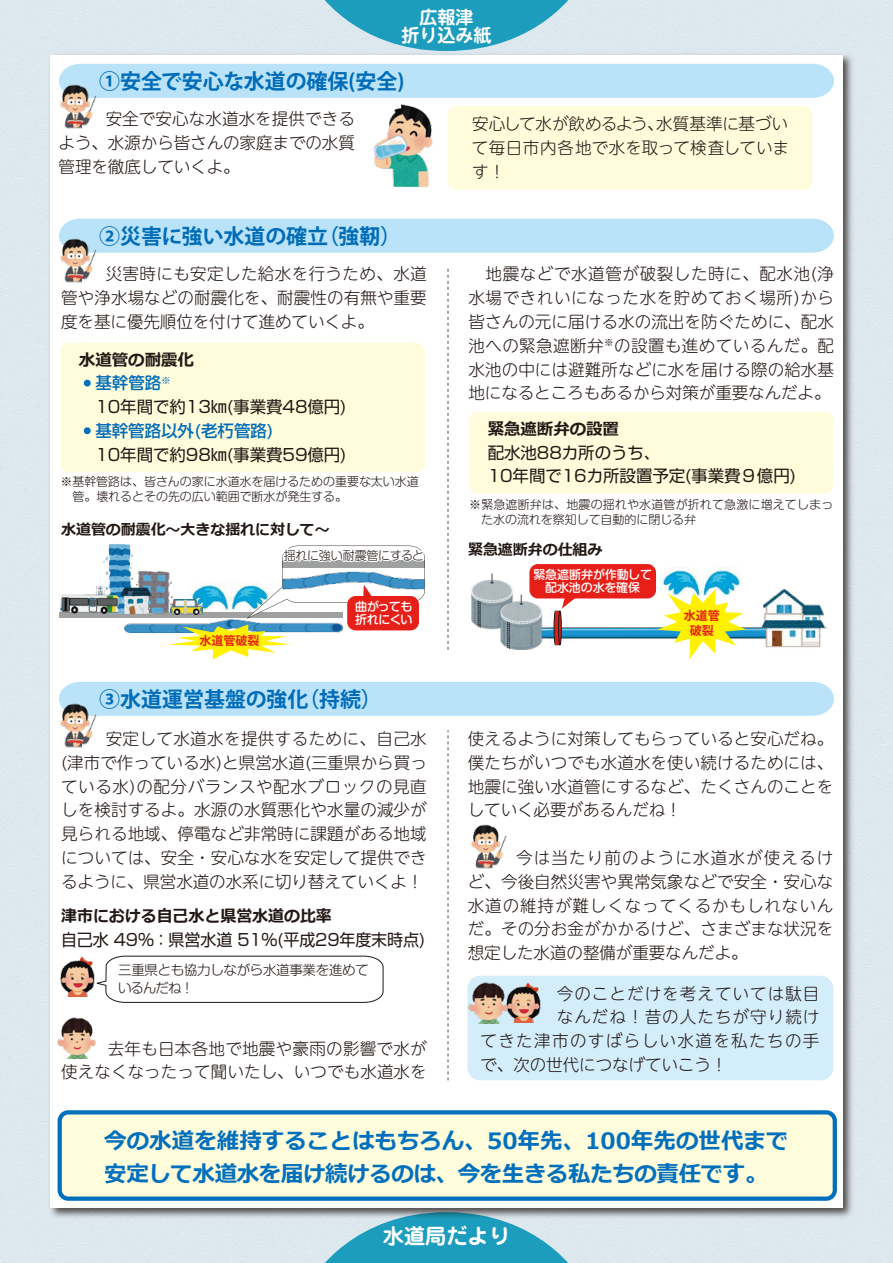
<style>
.page{position:relative;width:893px;height:1263px;background:#fff}
.page>*{position:absolute;margin:0;border:0;box-sizing:border-box;transform-origin:0 0}
.t1{font:700 22.5px/33px "Meiryo";color:#006fbc}
.t2{font:700 21.3px "Jun 501 Pro";color:#fff}
.t3{font:700 21px "Koz Go Pr 6 N";color:#006cb8}
.t4{font:700 18px "UD Shin M Go Pr 6 De";color:#fff}
.t5{font:300 16.5px/23.9px "UD Shin M Go Pr 6";letter-spacing:.005em;color:#221815;text-align:justify}
.t6{font:16.5px/23.9px "Shin Go Pr 5";letter-spacing:-.005em;color:#221815}
.t7{font:700 16.5px "Meiryo";letter-spacing:-.005em;color:#221815}
.t8{font:300 16.5px "UD Shin M Go Pr 6";letter-spacing:.065em;color:#221815}
.t9{font:300 16.5px "UD Shin M Go Pr 6";letter-spacing:.085em;color:#221815}
.t10{font:500 16.5px "Shin M Go Pro";color:#006cb8}
.t11{font:700 15px "Meiryo";letter-spacing:-.005em;color:#221815}
.t12{font:300 13.5px/18px "Shin M Go Pro";letter-spacing:-.025em;color:#221815}
.t13{font:300 12px/15px "Shin M Go Pro";letter-spacing:-.005em;color:#221815}
.t14{font:300 12px "Shin M Go Pro";letter-spacing:-.035em;color:#221815}
.t15{font:500 12px/13.5px "Shin M Go Pro";letter-spacing:-.01em;color:#fff;text-align:center}
.t16{font:700 12px/14.4px "Koz Go Pr 6 N";color:#e71f19;text-align:center}
.t17{font:500 12px/13.5px "Shin M Go Pro";letter-spacing:-.05em;color:#fff}
.s1{font-family:"UD Shin M Go Pr 6";font-weight:300}
.s2{font-family:"UD Shin M Go Pr 6";font-weight:300;color:#006cb8}
.s3{font-weight:500;color:#006cb8}
</style>
<div class="page">
<svg style="left:315px;top:0;width:263px;height:50px;background:#5db6cd"></svg>
<svg style="left:315px;top:1222px;width:263px;height:41px;background:#4fb1ca"></svg>
<img style="left:45px;top:50px;width:811px;height:1172px">
<div style="left:51px;top:55px;width:791px;height:1153px;background:#fff"></div>
<img style="left:373px;top:104px;width:60px;height:83px">
<svg style="left:562px;top:598px;width:15px;height:11px"></svg>
<div style="left:529px;top:564px;width:127px;height:34px;background:#e71f19;border-radius:9px"></div>
<div style="left:448px;top:106px;width:364px;height:84px;background:#fffcdb;border-radius:9px"></div>
<div style="left:60px;top:1112px;width:775px;height:87px;background:#fffcdb;border-radius:9px"></div>
<div style="left:58px;top:1110px;width:779px;height:91px;border:4px solid #006fbc;border-radius:9px"></div>
<div style="left:61px;top:343px;width:364px;height:129px;background:#fffcdb;border-radius:9px"></div>
<div style="left:84px;top:380px;width:7px;height:6px;border:4px solid #006fbc;border-radius:50%"></div>
<div style="left:84px;top:427px;width:7px;height:7px;border:4px solid #006fbc;border-radius:50%"></div>
<svg style="left:447px;top:268px;width:2px;height:382px"></svg>
<svg style="left:447px;top:730px;width:2px;height:350px"></svg>
<div style="left:59px;top:64px;width:775px;height:34px;background:#bae3f9"></div>
<img style="left:59px;top:81px;width:40px;height:48px">
<div style="left:59px;top:219px;width:775px;height:34px;background:#bae3f9"></div>
<img style="left:59px;top:235px;width:40px;height:48px">
<div style="left:469px;top:412px;width:364px;height:82px;background:#fffcdb;border-radius:9px"></div>
<div style="left:59px;top:682px;width:775px;height:34px;background:#bae3f9"></div>
<img style="left:59px;top:699px;width:40px;height:49px">
<img style="left:60px;top:956px;width:35px;height:41px">
<svg style="left:96px;top:956px;width:287px;height:47px"></svg>
<img style="left:57px;top:1017px;width:40px;height:41px">
<img style="left:471px;top:824px;width:36px;height:45px">
<div style="left:467px;top:976px;width:366px;height:104px;background:#d3edfb;border-radius:13px"></div>
<img style="left:509px;top:982px;width:32px;height:41px">
<img style="left:468px;top:982px;width:41px;height:41px">
<img style="left:544px;top:627px;width:216px;height:12px">
<img style="left:471px;top:574px;width:73px;height:76px">
<img style="left:760px;top:588px;width:67px;height:60px">
<svg style="left:556px;top:611px;width:4px;height:34px"></svg>
<div style="left:558px;top:611px;width:4px;height:34px;border:1px solid #221815;border-radius:50%"></div>
<div style="left:554px;top:611px;width:3px;height:34px;border:1px solid #221815;border-radius:50%"></div>
<hr style="left:555px;top:611px;width:3px;height:33px;background:#d8201e">
<img style="left:661px;top:568px;width:80px;height:21px">
<svg style="left:657px;top:589px;width:89px;height:70px"></svg>
<div style="left:59px;top:612px;width:283px;height:5px;background:#9fa0a0"></div>
<img style="left:124px;top:623px;width:45px;height:9px">
<img style="left:103px;top:544px;width:66px;height:71px">
<img style="left:96px;top:586px;width:9px;height:8px">
<img style="left:61px;top:594px;width:57px;height:19px">
<svg style="left:169px;top:545px;width:256px;height:114px"></svg>
<p class="t4" style="left:419px;top:2px;width:55px">広報津</p>
<p class="t4" style="left:401px;top:20px;width:91px">折り込み紙</p>
<p class="t3" style="left:99px;top:70px;width:307px">①安全で安心な水道の確保(安全)</p>
<p class="t5" style="left:59px;top:106px;width:298px;text-indent:47px">安全で安心な水道水を提供できるよう、水源から皆さんの家庭までの水質管理を徹底していくよ。</p>
<p class="t5" style="left:472px;top:111px;width:319px">安心して水が飲めるよう、水質基準に基づいて毎日市内各地で水を取って検査しています！</p>
<p class="t3" style="left:99px;top:225px;width:304px">②災害に強い水道の確立（強靭）</p>
<p class="t5" style="left:61px;top:261px;width:367px;text-indent:44px">災害時にも安定した給水を行うため、水道管や浄水場などの耐震化を、耐震性の有無や重要度を基に優先順位を付けて進めていくよ。</p>
<p class="t5" style="left:468px;top:261px;width:367px">　地震などで水道管が破裂した時に、配水池(浄水場できれいになった水を貯めておく場所)から皆さんの元に届ける水の流出を防ぐために、配水池への緊急遮断弁<sup>※</sup>の設置も進めているんだ。配水池の中には避難所などに水を届ける際の給水基地になるところもあるから対策が重要なんだよ。</p>
<p class="t7" style="left:79px;top:348px;width:117px">水道管の耐震化</p>
<p class="t10" style="left:79px;top:370px;width:93px"><span class="s1">・</span>基幹管路<sup>※</sup></p>
<p class="t6" style="left:79px;top:393px;width:269px;text-indent:16px">10年間で約13㎞(事業費48億円)<span class="s2">・</span><span class="s3">基幹管路以外(老朽管路)</span></p>
<p class="t6" style="left:95px;top:441px;width:252px">10年間で約98㎞(事業費59億円)</p>
<p class="t7" style="left:488px;top:417px;width:133px">緊急遮断弁の設置</p>
<p class="t6" style="left:488px;top:439px;width:310px">配水池88カ所のうち、<br>10年間で16カ所設置予定(事業費９億円)</p>
<p class="t13" style="left:72px;top:472px;width:348px;text-indent:-12px">※基幹管路は、皆さんの家に水道水を届けるための重要な太い水道管。壊れるとその先の広い範囲で断水が発生する。</p>
<p class="t13" style="left:481px;top:496px;width:354px;text-indent:-12px">※緊急遮断弁は、地震の揺れや水道管が折れて急激に増えてしまった水の流れを察知して自動的に閉じる弁</p>
<p class="t11" style="left:61px;top:519px;width:270px">水道管の耐震化～大きな揺れに対して～</p>
<p class="t16" style="left:200px;top:633px;width:61px">水道管破裂</p>
<p class="t14" style="left:278px;top:545px;width:142px">揺れに強い耐震管にすると</p>
<p class="t17" style="left:355px;top:598px;width:59px">曲がっても折れにくい</p>
<p class="t14" style="left:284px;top:545px;width:142px">揺れに強い耐震管にすると</p>
<p class="t3" style="left:99px;top:688px;width:284px">③水道運営基盤の強化（持続）</p>
<p class="t5" style="left:61px;top:726px;width:367px;text-indent:44px">安定して水道水を提供するために、自己水(津市で作っている水)と県営水道(三重県から買っている水)の配分バランスや配水ブロックの見直しを検討するよ。水源の水質悪化や水量の減少が見られる地域、停電など非常時に課題がある地域については、安全・安心な水を安定して提供できるように、県営水道の水系に切り替えていくよ！</p>
<p class="t7" style="left:61px;top:904px;width:272px">津市における自己水と県営水道の比率</p>
<p class="t6" style="left:61px;top:926px;width:365px">自己水 49％ ：県営水道 51％(平成29年度末時点)</p>
<p class="t12" style="left:118px;top:959px;width:252px">三重県とも協力しながら水道事業を進めているんだね！</p>
<p class="t5" style="left:61px;top:1035px;width:367px;text-align:right">去年も日本各地で地震や豪雨の影響で水が<br>使えなくなったって聞いたし、いつでも水道水を</p>
<p class="t11" style="left:468px;top:539px;width:136px">緊急遮断弁の仕組み</p>
<p class="t15" style="left:533px;top:566px;width:120px">緊急遮断弁が作動して配水池の水を確保</p>
<p class="t16" style="left:684px;top:609px;width:37px">水道管破裂</p>
<p class="t5" style="left:468px;top:726px;width:367px">使えるように対策してもらっていると安心だね。僕たちがいつでも水道水を使い続けるためには、地震に強い水道管にするなど、たくさんのことをしていく必要があるんだね！</p>
<p class="t5" style="left:468px;top:845px;width:367px;text-indent:48px">今は当たり前のように水道水が使えるけど、今後自然災害や異常気象などで安全・安心な水道の維持が難しくなってくるかもしれないんだ。その分お金がかかるけど、さまざまな状況を想定した水道の整備が重要なんだよ。</p>
<p class="t8" style="left:557px;top:980px;width:264px">今のことだけを考えていては駄目</p>
<p class="t8" style="left:557px;top:1004px;width:264px">なんだね！昔の人たちが守り続け</p>
<p class="t9" style="left:480px;top:1027px;width:340px">てきた津市のすばらしい水道を私たちの手</p>
<p class="t5" style="left:480px;top:1052px;width:248px">で、次の世代につなげていこう！</p>
<h1 class="t1" style="left:104px;top:1125px;width:686px">今の水道を維持することはもちろん、50年先、100年先の世代まで安定して水道水を届け続けるのは、今を生きる私たちの責任です。</h1>
<p class="t2" style="left:383px;top:1219px;width:129px">水道局だより</p>
</div>
